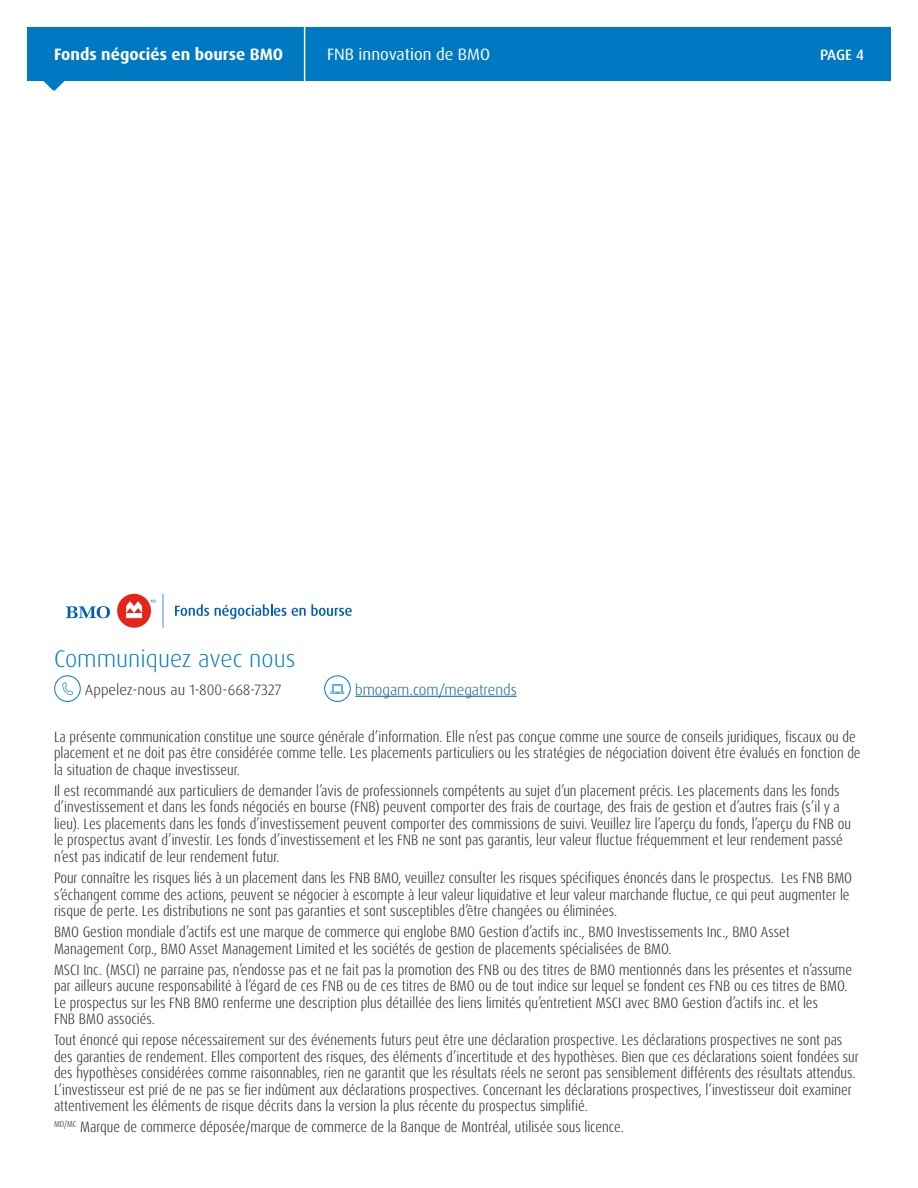
<style>
.page{position:relative;width:918px;height:1188px;background:#fff}
.page>*{position:absolute;margin:0;border:0;box-sizing:border-box;transform-origin:0 0}
.Heading{font:300 24px "Dax Pro";color:#0079c2}
.t1{font:700 16.5px "Dax Pro";color:#fff}
.t2{font:16.5px "Dax Pro";color:#fff}
.t3{font:300 condensed 15px/16.5px "Dax Pro";color:#231f20}
.t4{font:300 15px "Dax Pro";color:#231f20}
.t5{font:300 15px "Dax Pro";color:#005a93}
.t6{font:500 15px "Dax Pro";color:#fff}
</style>
<div class="page">
<svg style="left:175px;top:604px;width:34px;height:12px"></svg>
<svg style="left:215px;top:604px;width:137px;height:15px"></svg>
<svg style="left:66px;top:606px;width:44px;height:12px"></svg>
<div style="left:117px;top:594px;width:34px;height:34px;background:#e72419;border-radius:50%"></div>
<svg style="left:126px;top:602px;width:16px;height:16px"></svg>
<svg style="left:163px;top:594px;width:1px;height:34px"></svg>
<hr style="left:355px;top:696px;width:162px;height:1px;background:#005a93">
<div style="left:54px;top:676px;width:27px;height:26px;border:1px solid #0079c2;border-radius:50%"></div>
<svg style="left:62px;top:682px;width:11px;height:13px"></svg>
<div style="left:324px;top:676px;width:27px;height:26px;border:1px solid #0079c2;border-radius:50%"></div>
<svg style="left:330px;top:684px;width:14px;height:10px"></svg>
<div style="left:27px;top:27px;width:864px;height:54px;background:#0079c2"></div>
<svg style="left:43px;top:81px;width:22px;height:10px"></svg>
<hr style="left:304px;top:27px;width:1px;height:54px;background:#fff">
<p class="t1" style="left:54px;top:44px;width:231px">Fonds négociés en bourse BMO</p>
<p class="t2" style="left:327px;top:44px;width:165px">FNB innovation de BMO</p>
<p class="t6" style="left:820px;top:45px;width:45px">PAGE 4</p>
<h2 class="Heading" style="left:54px;top:644px;width:243px">Communiquez avec nous</h2>
<p class="t4" style="left:85px;top:680px;width:198px">Appelez-nous au 1-800-668-7327</p>
<p class="t5" style="left:355px;top:680px;width:163px">bmogam.com/megatrends</p>
<p class="t3" style="left:54px;top:728px;width:808px">La présente communication constitue une source générale d’information. Elle n’est pas conçue comme une source de conseils juridiques, fiscaux ou de placement et ne doit pas être considérée comme telle. Les placements particuliers ou les stratégies de négociation doivent être évalués en fonction de la situation de chaque investisseur.</p>
<p class="t3" style="left:54px;top:783px;width:799px">Il est recommandé aux particuliers de demander l’avis de professionnels compétents au sujet d’un placement précis. Les placements dans les fonds d’investissement et dans les fonds négociés en bourse (FNB) peuvent comporter des frais de courtage, des frais de gestion et d’autres frais (s’il y a lieu). Les placements dans les fonds d’investissement peuvent comporter des commissions de suivi. Veuillez lire l’aperçu du fonds, l’aperçu du FNB ou le prospectus avant d’investir. Les fonds d’investissement et les FNB ne sont pas garantis, leur valeur fluctue fréquemment et leur rendement passé n’est pas indicatif de leur rendement futur.</p>
<p class="t3" style="left:54px;top:870px;width:800px">Pour connaître les risques liés à un placement dans les FNB BMO, veuillez consulter les risques spécifiques énoncés dans le prospectus. Les FNB BMO s’échangent comme des actions, peuvent se négocier à escompte à leur valeur liquidative et leur valeur marchande fluctue, ce qui peut augmenter le risque de perte. Les distributions ne sont pas garanties et sont susceptibles d’être changées ou éliminées.</p>
<p class="t3" style="left:54px;top:924px;width:737px">BMO Gestion mondiale d’actifs est une marque de commerce qui englobe BMO Gestion d’actifs inc., BMO Investissements Inc., BMO Asset<br>Management Corp., BMO Asset Management Limited et les sociétés de gestion de placements spécialisées de BMO.</p>
<p class="t3" style="left:54px;top:961px;width:800px">MSCI Inc. (MSCI) ne parraine pas, n’endosse pas et ne fait pas la promotion des FNB ou des titres de BMO mentionnés dans les présentes et n’assume par ailleurs aucune responsabilité à l’égard de ces FNB ou de ces titres de BMO ou de tout indice sur lequel se fondent ces FNB ou ces titres de BMO.<br>Le prospectus sur les FNB BMO renferme une description plus détaillée des liens limités qu’entretient MSCI avec BMO Gestion d’actifs inc. et les<br>FNB BMO associés.</p>
<p class="t3" style="left:54px;top:1032px;width:806px">Tout énoncé qui repose nécessairement sur des événements futurs peut être une déclaration prospective. Les déclarations prospectives ne sont pas des garanties de rendement. Elles comportent des risques, des éléments d’incertitude et des hypothèses. Bien que ces déclarations soient fondées sur des hypothèses considérées comme raisonnables, rien ne garantit que les résultats réels ne seront pas sensiblement différents des résultats attendus.<br>L’investisseur est prié de ne pas se fier indûment aux déclarations prospectives. Concernant les déclarations prospectives, l’investisseur doit examiner attentivement les éléments de risque décrits dans la version la plus récente du prospectus simplifié.</p>
<p class="t3" style="left:54px;top:1119px;width:571px"><sup>MD/MC</sup> Marque de commerce déposée/marque de commerce de la Banque de Montréal, utilisée sous licence.</p>
</div>
